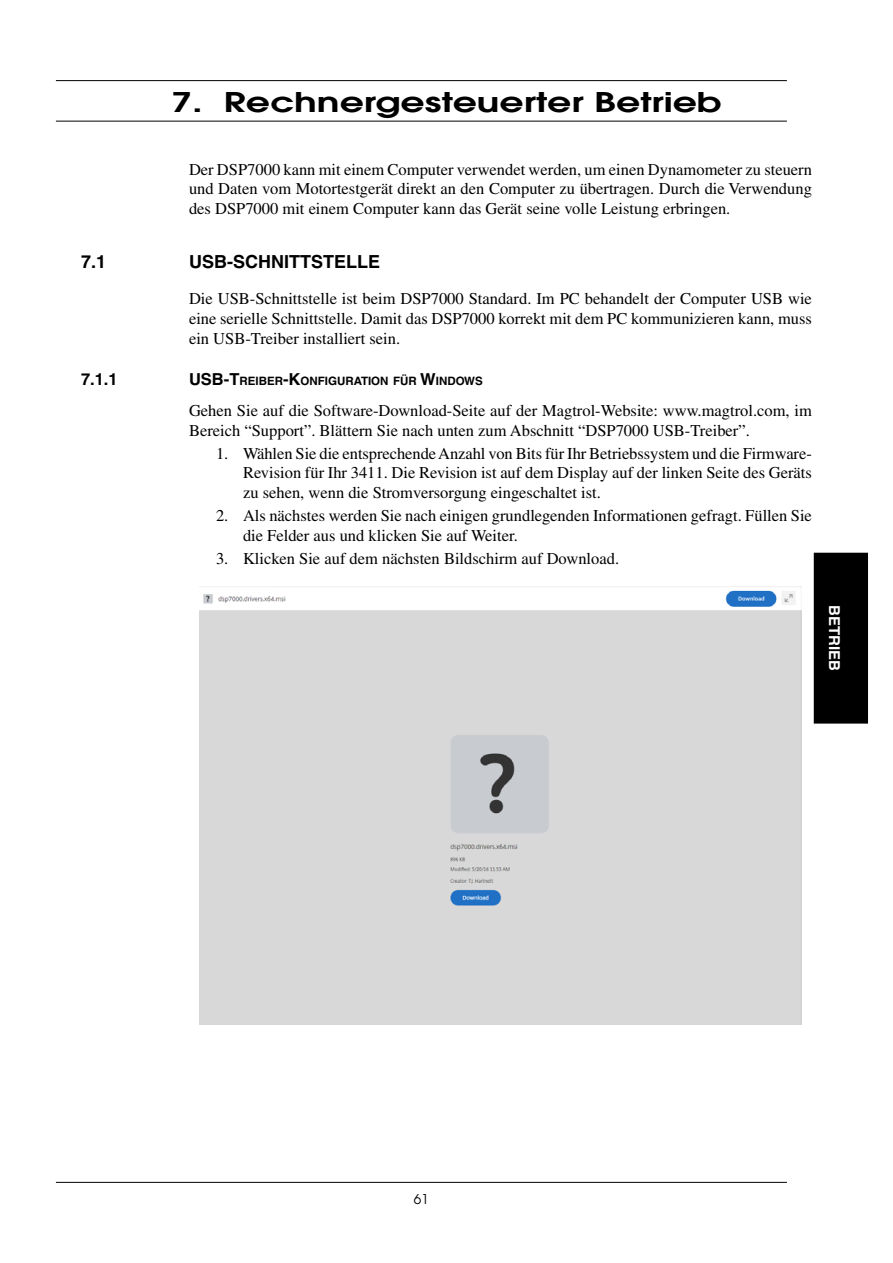
<style>
.page{position:relative;width:893px;height:1263px;background:#fff}
.page>*{position:absolute;margin:0;border:0;box-sizing:border-box;transform-origin:0 0}
.t1{font:600 27px "Avant Garde";color:#000;scale:1.4 1}
.t2{font:700 18px "Helvetica";color:#000}
.t3{font:16.5px/19.8px "Times";color:#000;text-align:justify}
.t4{font:700 16.5px "Helvetica";color:#000}
.t5{font:700 15px "Helvetica";color:#fff}
.t6{font:13.5px "Avant Garde";color:#000}
.t7{font:700 11.55px "Helvetica";color:#000}
.s1{font-size:16.5px}
</style>
<div class="page">
<hr style="left:56px;top:1182px;width:731px;height:1px;background:#000">
<hr style="left:56px;top:80px;width:731px;height:1px;background:#000">
<hr style="left:56px;top:121px;width:731px;height:1px;background:#000">
<div style="left:814px;top:553px;width:53px;height:170px;background:#000"></div>
<div style="left:814px;top:553px;width:54px;height:170px;border:1px solid #000"></div>
<img style="left:200px;top:586px;width:601px;height:439px">
<h1 class="t1" style="left:171px;top:84px;width:395px">7. Rechnergesteuerter Betrieb</h1>
<p class="t3" style="left:189px;top:159px;width:624px">Der DSP7000 kann mit einem Computer verwendet werden, um einen Dynamometer zu steuern und Daten vom Motortestgerät direkt an den Computer zu übertragen. Durch die Verwendung des DSP7000 mit einem Computer kann das Gerät seine volle Leistung erbringen.</p>
<p class="t2" style="left:81px;top:251px;width:27px">7.1</p>
<p class="t2" style="left:189px;top:251px;width:192px">USB-SCHNITTSTELLE</p>
<p class="t3" style="left:189px;top:289px;width:624px">Die USB-Schnittstelle ist beim DSP7000 Standard. Im PC behandelt der Computer USB wie eine serielle Schnittstelle. Damit das DSP7000 korrekt mit dem PC kommunizieren kann, muss ein USB-Treiber installiert sein.</p>
<p class="t4" style="left:81px;top:369px;width:79px">7.1.1 U</p>
<p class="t7" style="left:201px;top:374px;width:282px"><span class="s1">SB-T</span>REIBER<span class="s1">-K</span>ONFIGURATION FÜR <span class="s1">W</span>INDOWS</p>
<p class="t3" style="left:189px;top:400px;width:624px">Gehen Sie auf die Software-Download-Seite auf der Magtrol-Website: www.magtrol.com, im<br>Bereich “Support”. Blättern Sie nach unten zum Abschnitt “DSP7000 USB-Treiber”.</p>
<p class="t3" style="left:243px;top:443px;width:570px;text-indent:-27px">1. Wählen Sie die entsprechende Anzahl von Bits für Ihr Betriebssystem und die Firmware-Revision für Ihr 3411. Die Revision ist auf dem Display auf der linken Seite des Geräts zu sehen, wenn die Stromversorgung eingeschaltet ist.</p>
<p class="t3" style="left:243px;top:506px;width:570px;text-indent:-27px">2. Als nächstes werden Sie nach einigen grundlegenden Informationen gefragt. Füllen Sie die Felder aus und klicken Sie auf Weiter.</p>
<p class="t3" style="left:216px;top:548px;width:405px">3. Klicken Sie auf dem nächsten Bildschirm auf Download.</p>
<p class="t5" style="left:844px;top:605px;width:67px;rotate:90deg">BETRIEB</p>
<p class="t6" style="left:414px;top:1191px;width:16px">61</p>
</div>
